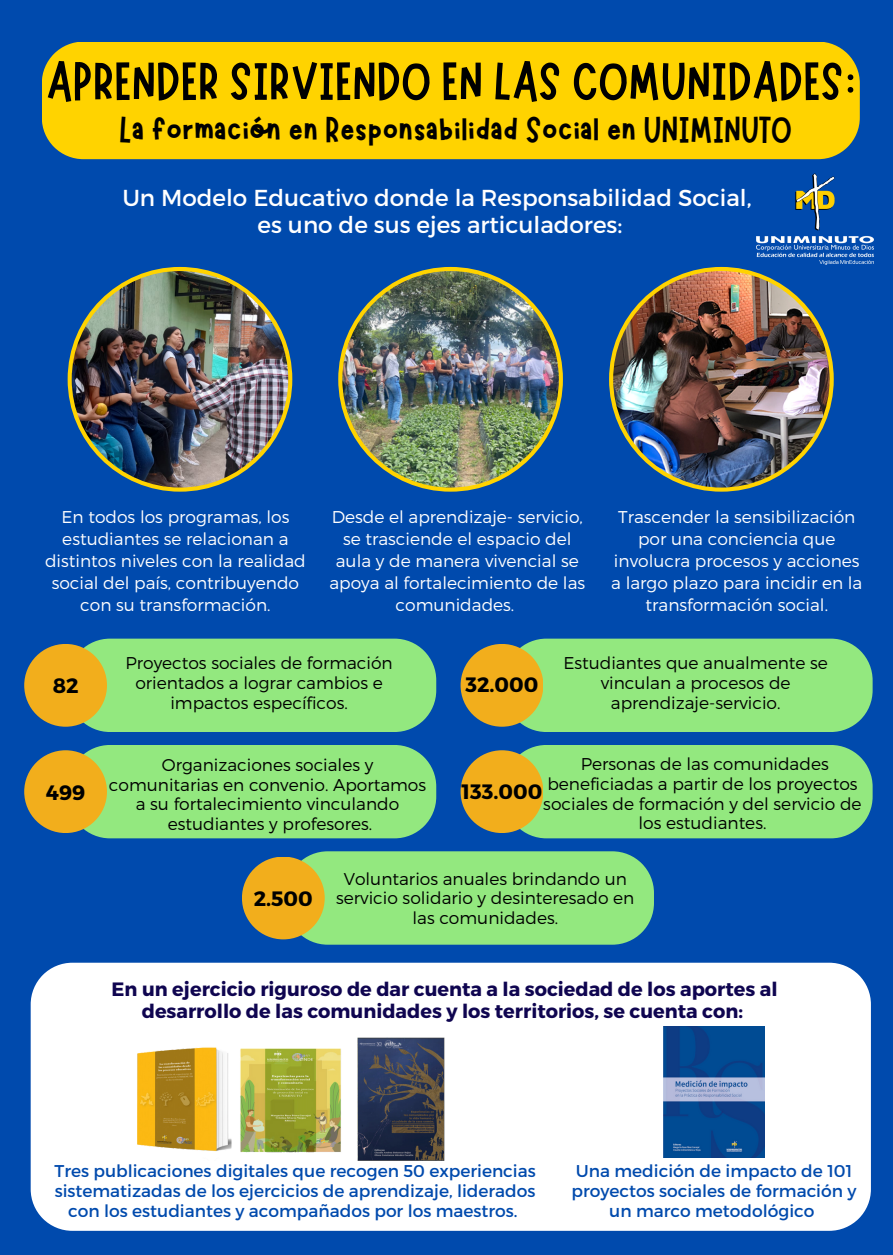
<style>
.page{position:relative;width:893px;height:1255px;background:#fff}
.page>*{position:absolute;margin:0;border:0;box-sizing:border-box;transform-origin:0 0}
.t1{font:54.07px "Marykate";color:#000}
.t2{font:37.8px "Marykate";color:#000}
.t3{font:23.02px "Montserrat";color:#fff}
.t4{font:700 20.77px "Montserrat";color:#000}
.t5{font:700 19.27px/22px "Montserrat";color:#0f0550;text-align:center}
.t6{font:300 17.02px/19.7px "Montserrat";color:#000;text-align:center}
.t7{font:300 17.02px/22px "Montserrat";color:#fff;text-align:center}
.t8{font:17.02px/19.7px "Montserrat";color:#004aad;text-align:center}
</style>
<div class="page">
<div style="left:0;top:0;width:893px;height:1254px;background:#004aad"></div>
<div style="left:42px;top:42px;width:817px;height:117px;background:#ffd300"></div>
<img style="left:68px;top:267px;width:224px;height:224px">
<img style="left:338px;top:267px;width:225px;height:224px">
<img style="left:609px;top:267px;width:224px;height:224px">
<div style="left:68px;top:638px;width:368px;height:93px;background:#93e87f"></div>
<div style="left:24px;top:644px;width:83px;height:82px;background:#f2ae1c;border-radius:50%"></div>
<div style="left:504px;top:638px;width:368px;height:93px;background:#93e87f"></div>
<div style="left:460px;top:644px;width:83px;height:82px;background:#f2ae1c;border-radius:50%"></div>
<div style="left:72px;top:745px;width:364px;height:93px;background:#93e87f"></div>
<div style="left:24px;top:750px;width:83px;height:83px;background:#f2ae1c;border-radius:50%"></div>
<div style="left:508px;top:745px;width:364px;height:93px;background:#93e87f"></div>
<div style="left:460px;top:750px;width:83px;height:83px;background:#f2ae1c;border-radius:50%"></div>
<div style="left:286px;top:851px;width:368px;height:93px;background:#93e87f"></div>
<div style="left:242px;top:856px;width:83px;height:83px;background:#f2ae1c;border-radius:50%"></div>
<div style="left:31px;top:962px;width:840px;height:268px;background:#fff"></div>
<img style="left:132px;top:1023px;width:328px;height:137px">
<img style="left:663px;top:1026px;width:101px;height:131px">
<img style="left:756px;top:174px;width:118px;height:91px">
<p class="t1" style="left:46px;top:46px;width:813px">APRENDER SIRVIENDO EN LAS COMUNIDADES:</p>
<p class="t2" style="left:119px;top:105px;width:675px">La formación en Responsabilidad Social en UNIMINUTO</p>
<p class="t3" style="left:122px;top:183px;width:631px">Un Modelo Educativo donde la Responsabilidad Social,</p>
<p class="t3" style="left:258px;top:209px;width:366px">es uno de sus ejes articuladores:</p>
<p class="t7" style="left:45px;top:505px;width:262px">En todos los programas, los estudiantes se relacionan a distintos niveles con la realidad social del país, contribuyendo con su transformación.</p>
<p class="t7" style="left:329px;top:505px;width:257px">Desde el aprendizaje- servicio, se trasciende el espacio del aula y de manera vivencial se apoya al fortalecimiento de las comunidades.</p>
<p class="t7" style="left:611px;top:505px;width:253px">Trascender la sensibilización por una conciencia que involucra procesos y acciones a largo plazo para incidir en la transformación social.</p>
<p class="t6" style="left:125px;top:652px;width:269px">Proyectos sociales de formación orientados a lograr cambios e impactos específicos.</p>
<p class="t6" style="left:563px;top:652px;width:266px">Estudiantes que anualmente se vinculan a procesos de aprendizaje-servicio.</p>
<p class="t4" style="left:53px;top:672px;width:27px">82</p>
<p class="t4" style="left:465px;top:671px;width:74px">32.000</p>
<p class="t6" style="left:543px;top:753px;width:320px">Personas de las comunidades beneficiadas a partir de los proyectos sociales de formación y del servicio de los estudiantes.</p>
<p class="t6" style="left:109px;top:754px;width:319px">Organizaciones sociales y comunitarias en convenio. Aportamos a su fortalecimiento vinculando</p>
<p class="t6" style="left:168px;top:813px;width:206px">estudiantes y profesores.</p>
<p class="t4" style="left:46px;top:778px;width:41px">499</p>
<p class="t4" style="left:461px;top:778px;width:82px">133.000</p>
<p class="t4" style="left:254px;top:884px;width:61px">2.500</p>
<p class="t6" style="left:336px;top:867px;width:300px">Voluntarios anuales brindando un servicio solidario y desinteresado en las comunidades.</p>
<p class="t5" style="left:112px;top:976px;width:667px">En un ejercicio riguroso de dar cuenta a la sociedad de los aportes al desarrollo de las comunidades y los territorios, se cuenta con:</p>
<p class="t8" style="left:54px;top:1160px;width:483px">Tres publicaciones digitales que recogen 50 experiencias sistematizadas de los ejercicios de aprendizaje, liderados con los estudiantes y acompañados por los maestros.</p>
<p class="t8" style="left:571px;top:1160px;width:286px">Una medición de impacto de 101 proyectos sociales de formación y un marco metodológico</p>
</div>
